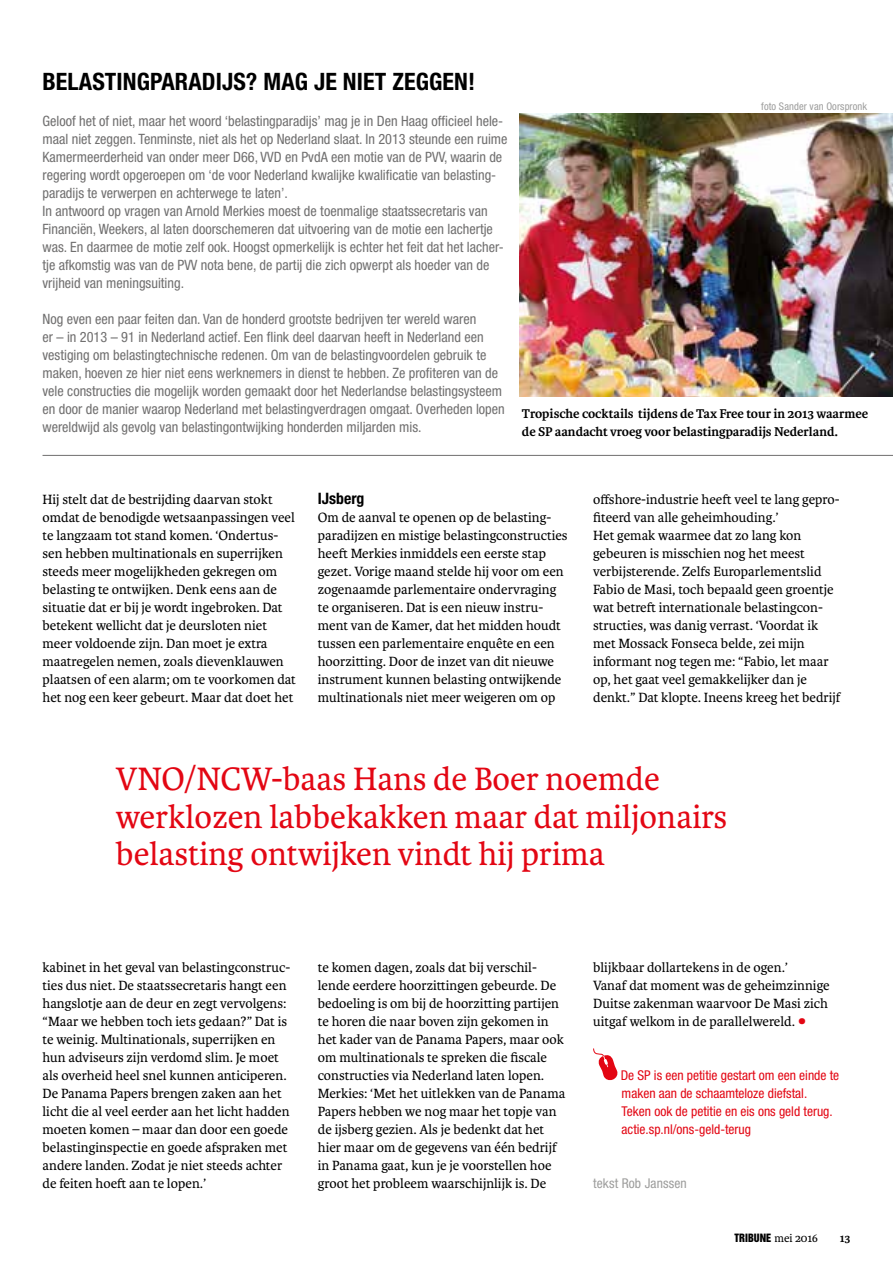
<style>
.page{position:relative;width:893px;height:1263px;background:#fff}
.page>*{position:absolute;margin:0;border:0;box-sizing:border-box;transform-origin:0 0}
.t1{font:34.5px/37.5px "Karmina";color:#e30613}
.t2{font:700 condensed 24px "Helvetica Neue LT Std";letter-spacing:.005em;color:#000}
.t3{font:700 condensed 15.75px "Helvetica Neue LT Std";color:#000}
.t4{font:14.25px/18px "Karmina";color:#000}
.t5{font:condensed 14.25px/18px "Helvetica Neue LT Std";color:#706f6f}
.t6{font:condensed 13.5px/18px "Helvetica Neue LT Std";color:#e30613}
.t7{font:700 13.5px/18px "Karmina";letter-spacing:-.005em;color:#000}
.t8{font:condensed 13.5px "Helvetica Neue LT Std";letter-spacing:.01em;color:#9d9d9c}
.t9{font:700 12px "Karmina";color:#000}
.t10{font:condensed 10.5px "Helvetica Neue LT Std";letter-spacing:.01em;color:#9d9d9c}
.t11{font:10.5px "Helvetica Inserat LT Std";color:#000}
.s1{font-size:24px;color:#e30613}
.s2{font-family:"Karmina";font-size:12px}
</style>
<div class="page">
<hr style="left:43px;top:455px;width:850px;height:1px;background:#706f6f">
<svg style="left:593px;top:1048px;width:25px;height:33px"></svg>
<img style="left:520px;top:114px;width:373px;height:282px">
<h2 class="t2" style="left:43px;top:67px;width:434px">BELASTINGPARADIJS? MAG JE NIET ZEGGEN!</h2>
<p class="t5" style="left:43px;top:112px;width:466px">Geloof het of niet, maar het woord ‘belastingparadijs’ mag je in Den Haag officieel hele&shy;maal niet zeggen. Tenminste, niet als het op Nederland slaat. In 2013 steunde een ruime Kamermeerderheid van onder meer D66, VVD en PvdA een motie van de PVV, waarin de regering wordt opgeroepen om ‘de voor Nederland kwalijke kwalificatie van belasting&shy;paradijs te verwerpen en achterwege te laten’.<br>In antwoord op vragen van Arnold Merkies moest de toenmalige staatssecretaris van Financiën, Weekers, al laten doorschemeren dat uitvoering van de motie een lachertje was. En daarmee de motie zelf ook. Hoogst opmerkelijk is echter het feit dat het lacher&shy;tje afkomstig was van de PVV nota bene, de partij die zich opwerpt als hoeder van de vrijheid van meningsuiting.</p>
<p class="t5" style="left:43px;top:310px;width:464px">Nog even een paar feiten dan. Van de honderd grootste bedrijven ter wereld waren<br>er – in 2013 – 91 in Nederland actief. Een flink deel daarvan heeft in Nederland een vestiging om belastingtechnische redenen. Om van de belastingvoordelen gebruik te maken, hoeven ze hier niet eens werknemers in dienst te hebben. Ze profiteren van de vele constructies die mogelijk worden gemaakt door het Nederlandse belastingsysteem en door de manier waarop Nederland met belastingverdragen omgaat. Overheden lopen wereldwijd als gevolg van belastingontwijking honderden miljarden mis.</p>
<p class="t10" style="left:761px;top:100px;width:108px">foto Sander van Oorspronk</p>
<p class="t7" style="left:522px;top:404px;width:348px">Tropische cocktails tijdens de Tax Free tour in 2013 waarmee de SP aandacht vroeg voor belastingparadijs Nederland.</p>
<p class="t4" style="left:43px;top:491px;width:255px">Hij stelt dat de bestrijding daarvan stokt omdat de benodigde wetsaanpassingen veel te langzaam tot stand komen. ‘Ondertus&shy;sen hebben multinationals en superrijken steeds meer mogelijkheden gekregen om belasting te ontwijken. Denk eens aan de situatie dat er bij je wordt ingebroken. Dat betekent wellicht dat je deursloten niet meer voldoende zijn. Dan moet je extra maatregelen nemen, zoals dievenklauwen plaatsen of een alarm; om te voorkomen dat het nog een keer gebeurt. Maar dat doet het</p>
<p class="t3" style="left:318px;top:489px;width:48px">IJsberg</p>
<p class="t4" style="left:318px;top:509px;width:251px">Om de aanval te openen op de belasting&shy;paradijzen en mistige belastingconstructies heeft Merkies inmiddels een eerste stap gezet. Vorige maand stelde hij voor om een zogenaamde parlementaire ondervraging te organiseren. Dat is een nieuw instru&shy;ment van de Kamer, dat het midden houdt tussen een parlementaire enquête en een hoorzitting. Door de inzet van dit nieuwe instrument kunnen belasting ontwijkende multinationals niet meer weigeren om op</p>
<p class="t4" style="left:593px;top:491px;width:249px">offshore-industrie heeft veel te lang gepro&shy;fiteerd van alle geheimhouding.’<br>Het gemak waarmee dat zo lang kon gebeuren is misschien nog het meest verbijsterende. Zelfs Europarlementslid Fabio de Masi, toch bepaald geen groentje wat betreft internationale belastingcon&shy;structies, was danig verrast. ‘Voordat ik met Mossack Fonseca belde, zei mijn informant nog tegen me: “Fabio, let maar op, het gaat veel gemakkelijker dan je denkt.” Dat klopte. Ineens kreeg het bedrijf</p>
<h1 class="t1" style="left:116px;top:761px;width:613px">VNO/NCW-baas Hans de Boer noemde werklozen labbekakken maar dat miljonairs belasting ontwijken vindt hij prima</h1>
<p class="t4" style="left:43px;top:959px;width:249px">kabinet in het geval van belastingconstruc&shy;ties dus niet. De staatssecretaris hangt een hangslotje aan de deur en zegt vervolgens: “Maar we hebben toch iets gedaan?” Dat is te weinig. Multinationals, superrijken en hun adviseurs zijn verdomd slim. Je moet als overheid heel snel kunnen anticiperen.<br>De Panama Papers brengen zaken aan het licht die al veel eerder aan het licht hadden moeten komen – maar dan door een goede belastinginspectie en goede afspraken met andere landen. Zodat je niet steeds achter de feiten hoeft aan te lopen.’</p>
<p class="t4" style="left:318px;top:959px;width:249px">te komen dagen, zoals dat bij verschil&shy;lende eerdere hoorzittingen gebeurde. De bedoeling is om bij de hoorzitting partijen te horen die naar boven zijn gekomen in het kader van de Panama Papers, maar ook om multinationals te spreken die fiscale constructies via Nederland laten lopen.<br>Merkies: ‘Met het uitlekken van de Panama Papers hebben we nog maar het topje van de ijsberg gezien. Als je bedenkt dat het hier maar om de gegevens van één bedrijf in Panama gaat, kun je je voorstellen hoe groot het probleem waarschijnlijk is. De</p>
<p class="t4" style="left:593px;top:959px;width:238px">blijkbaar dollartekens in de ogen.’<br>Vanaf dat moment was de geheimzinnige Duitse zakenman waarvoor De Masi zich uitgaf welkom in de parallelwereld. <span class="s1">•</span></p>
<p class="t6" style="left:621px;top:1066px;width:220px">De SP is een petitie gestart om een einde te maken aan de schaamteloze diefstal.<br>Teken ook de petitie en eis ons geld terug. actie.sp.nl/ons-geld-terug</p>
<p class="t8" style="left:593px;top:1175px;width:95px">tekst Rob Janssen</p>
<p class="t11" style="left:735px;top:1232px;width:85px">TRIBUNE <span class="s2">mei 2016</span></p>
<p class="t9" style="left:840px;top:1231px;width:12px">13</p>
</div>
